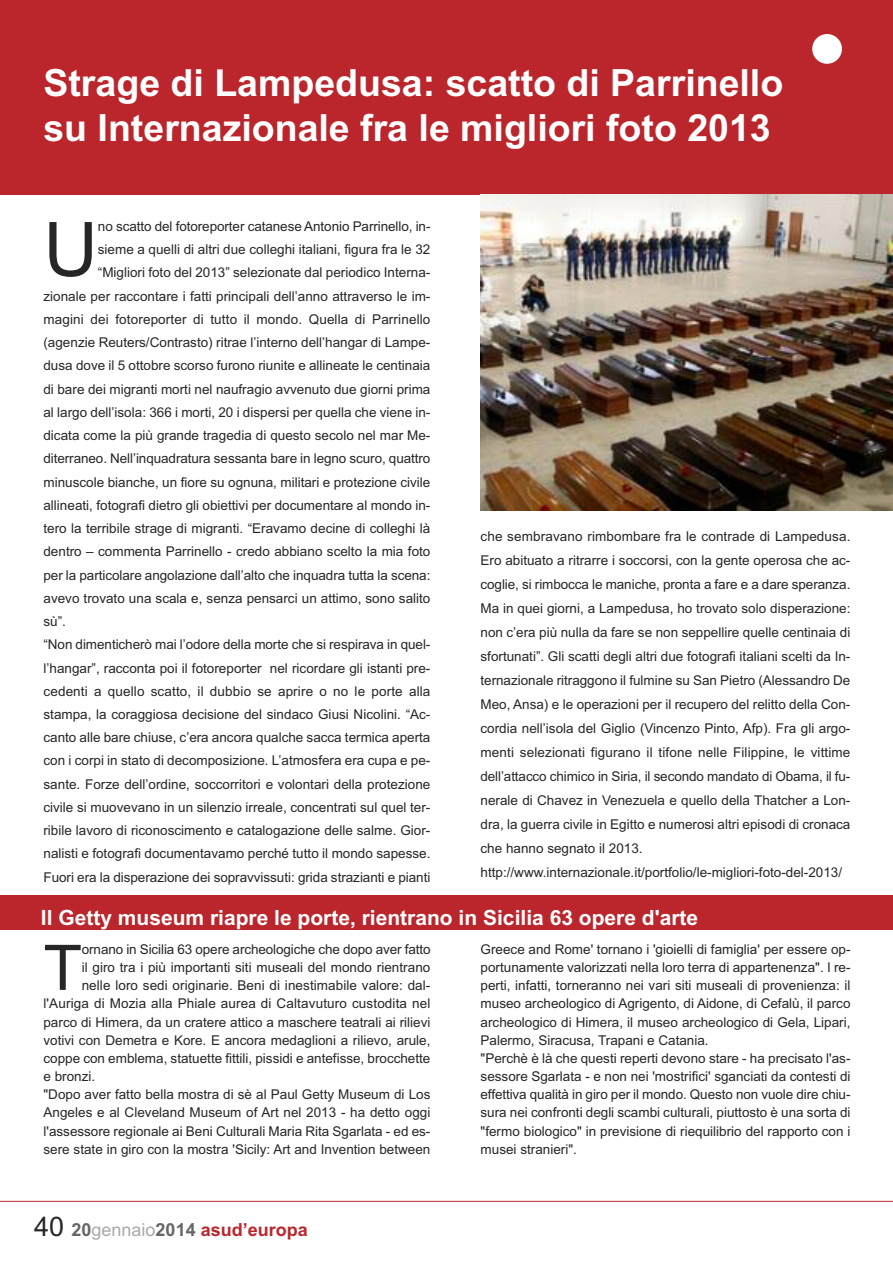
<style>
.page{position:relative;width:893px;height:1263px;background:#fff}
.page>*{position:absolute;margin:0;border:0;box-sizing:border-box;transform-origin:0 0}
.t1{font:75.3px "Arial";color:#272627}
.t2{font:62.85px "Arial";color:#272627}
.t3{font:700 37.5px/45px "Arial";color:#fff}
.t4{font:700 21px "Arial";color:#fff}
.t5{font:700 18px "Arial";color:#bb262c}
.t6{font:13.5px/24px "Arial";color:#272627}
.s1{font-weight:400;font-size:27px;color:#272627}
.s2{color:#666}
.s3{font-weight:400;color:#a9a9a9}
</style>
<div class="page">
<div style="left:0;top:0;width:893px;height:194px;background:#bb262c"></div>
<div style="left:812px;top:34px;width:30px;height:30px;background:#fff;border-radius:50%"></div>
<hr style="left:0;top:1201px;width:893px;height:1px;background:#bb262c">
<div style="left:0;top:895px;width:893px;height:34px;background:#bb262c"></div>
<img style="left:480px;top:194px;width:413px;height:316px">
<h3 class="t3" style="left:43px;top:60px;width:741px">Strage di Lampedusa: scatto di Parrinello su Internazionale fra le migliori foto 2013</h3>
<h1 class="t1" style="left:43px;top:206px;width:56px">U</h1>
<p class="t6" style="left:98px;top:214px;width:334px">no scatto del fotoreporter catanese Antonio Parrinello, in-</p>
<p class="t6" style="left:98px;top:238px;width:334px">sieme a quelli di altri due colleghi italiani, figura fra le 32</p>
<p class="t6" style="left:98px;top:261px;width:334px">“Migliori foto del 2013” selezionate dal periodico Interna-</p>
<p class="t6" style="left:43px;top:284px;width:388px">zionale per raccontare i fatti principali dell’anno attraverso le im-</p>
<p class="t6" style="left:43px;top:307px;width:388px">magini dei fotoreporter di tutto il mondo. Quella di Parrinello</p>
<p class="t6" style="left:43px;top:330px;width:388px">(agenzie Reuters/Contrasto) ritrae l’interno dell’hangar di Lampe-</p>
<p class="t6" style="left:43px;top:354px;width:388px">dusa dove il 5 ottobre scorso furono riunite e allineate le centinaia</p>
<p class="t6" style="left:43px;top:377px;width:388px">di bare dei migranti morti nel naufragio avvenuto due giorni prima</p>
<p class="t6" style="left:43px;top:400px;width:388px">al largo dell’isola: 366 i morti, 20 i dispersi per quella che viene in-</p>
<p class="t6" style="left:43px;top:423px;width:388px">dicata come la più grande tragedia di questo secolo nel mar Me-</p>
<p class="t6" style="left:43px;top:447px;width:388px">diterraneo. Nell’inquadratura sessanta bare in legno scuro, quattro</p>
<p class="t6" style="left:43px;top:470px;width:388px">minuscole bianche, un fiore su ognuna, militari e protezione civile</p>
<p class="t6" style="left:43px;top:493px;width:388px">allineati, fotografi dietro gli obiettivi per documentare al mondo in-</p>
<p class="t6" style="left:43px;top:516px;width:388px">tero la terribile strage di migranti. “Eravamo decine di colleghi là</p>
<p class="t6" style="left:43px;top:540px;width:388px">dentro – commenta Parrinello - credo abbiano scelto la mia foto</p>
<p class="t6" style="left:43px;top:563px;width:388px">per la particolare angolazione dall’alto che inquadra tutta la scena:</p>
<p class="t6" style="left:43px;top:586px;width:388px">avevo trovato una scala e, senza pensarci un attimo, sono salito</p>
<p class="t6" style="left:43px;top:609px;width:24px">sù”.</p>
<p class="t6" style="left:43px;top:633px;width:388px">“Non dimenticherò mai l’odore della morte che si respirava in quel-</p>
<p class="t6" style="left:43px;top:656px;width:388px">l’hangar”, racconta poi il fotoreporter nel ricordare gli istanti pre-</p>
<p class="t6" style="left:43px;top:679px;width:388px">cedenti a quello scatto, il dubbio se aprire o no le porte alla</p>
<p class="t6" style="left:43px;top:702px;width:388px">stampa, la coraggiosa decisione del sindaco Giusi Nicolini. “Ac-</p>
<p class="t6" style="left:43px;top:725px;width:388px">canto alle bare chiuse, c’era ancora qualche sacca termica aperta</p>
<p class="t6" style="left:43px;top:749px;width:388px">con i corpi in stato di decomposizione. L’atmosfera era cupa e pe-</p>
<p class="t6" style="left:43px;top:772px;width:388px">sante. Forze dell’ordine, soccorritori e volontari della protezione</p>
<p class="t6" style="left:43px;top:795px;width:388px">civile si muovevano in un silenzio irreale, concentrati sul quel ter-</p>
<p class="t6" style="left:43px;top:818px;width:388px">ribile lavoro di riconoscimento e catalogazione delle salme. Gior-</p>
<p class="t6" style="left:43px;top:842px;width:388px">nalisti e fotografi documentavamo perché tutto il mondo sapesse.</p>
<p class="t6" style="left:43px;top:865px;width:388px">Fuori era la disperazione dei sopravvissuti: grida strazianti e pianti</p>
<p class="t6" style="left:480px;top:525px;width:371px">che sembravano rimbombare fra le contrade di Lampedusa.<br>Ero abituato a ritrarre i soccorsi, con la gente operosa che ac&shy;coglie, si rimbocca le maniche, pronta a fare e a dare speranza.<br>Ma in quei giorni, a Lampedusa, ho trovato solo disperazione: non c’era più nulla da fare se non seppellire quelle centinaia di sfortunati”. Gli scatti degli altri due fotografi italiani scelti da In&shy;ternazionale ritraggono il fulmine su San Pietro (Alessandro De Meo, Ansa) e le operazioni per il recupero del relitto della Con&shy;cordia nell’isola del Giglio (Vincenzo Pinto, Afp). Fra gli argo&shy;menti selezionati figurano il tifone nelle Filippine, le vittime dell’attacco chimico in Siria, il secondo mandato di Obama, il fu&shy;nerale di Chavez in Venezuela e quello della Thatcher a Lon&shy;dra, la guerra civile in Egitto e numerosi altri episodi di cronaca che hanno segnato il 2013. http://www.internazionale.it/portfolio/le-migliori-foto-del-2013/</p>
<h3 class="t4" style="left:41px;top:905px;width:659px">Il Getty museum riapre le porte, rientrano in Sicilia 63 opere d'arte</h3>
<h2 class="t2" style="left:43px;top:931px;width:40px">T</h2>
<p class="t6" style="left:82px;top:937px;width:350px">ornano in Sicilia 63 opere archeologiche che dopo aver fatto</p>
<p class="t6" style="left:481px;top:940px;width:371px;line-height:18.1px">Greece and Rome' tornano i 'gioielli di famiglia' per essere op&shy;portunamente valorizzati nella loro terra di appartenenza". I re&shy;perti, infatti, torneranno nei vari siti museali di provenienza: il museo archeologico di Agrigento, di Aidone, di Cefalù, il parco archeologico di Himera, il museo archeologico di Gela, Lipari, Palermo, Siracusa, Trapani e Catania.<br>"Perchè è là che questi reperti devono stare - ha precisato l'as&shy;sessore Sgarlata - e non nei 'mostrifici' sganciati da contesti di effettiva qualità in giro per il mondo. Questo non vuole dire chiu&shy;sura nei confronti degli scambi culturali, piuttosto è una sorta di "fermo biologico" in previsione di riequilibrio del rapporto con i musei stranieri".</p>
<p class="t6" style="left:82px;top:955px;width:350px">il giro tra i più importanti siti museali del mondo rientrano</p>
<p class="t6" style="left:82px;top:973px;width:350px">nelle loro sedi originarie. Beni di inestimabile valore: dal-</p>
<p class="t6" style="left:43px;top:992px;width:388px">l'Auriga di Mozia alla Phiale aurea di Caltavuturo custodita nel</p>
<p class="t6" style="left:43px;top:1010px;width:388px">parco di Himera, da un cratere attico a maschere teatrali ai rilievi</p>
<p class="t6" style="left:43px;top:1028px;width:388px">votivi con Demetra e Kore. E ancora medaglioni a rilievo, arule,</p>
<p class="t6" style="left:43px;top:1046px;width:388px">coppe con emblema, statuette fittili, pissidi e antefisse, brocchette</p>
<p class="t6" style="left:43px;top:1064px;width:53px">e bronzi.</p>
<p class="t6" style="left:44px;top:1083px;width:388px">"Dopo aver fatto bella mostra di sè al Paul Getty Museum di Los</p>
<p class="t6" style="left:44px;top:1101px;width:388px">Angeles e al Cleveland Museum of Art nel 2013 - ha detto oggi</p>
<p class="t6" style="left:44px;top:1119px;width:388px">l'assessore regionale ai Beni Culturali Maria Rita Sgarlata - ed es-</p>
<p class="t6" style="left:44px;top:1137px;width:388px">sere state in giro con la mostra 'Sicily: Art and Invention between</p>
<h3 class="t5" style="left:34px;top:1219px;width:275px"><span class="s1">40</span> <span class="s2">20</span><span class="s3">gennaio</span><span class="s2">2014</span> asud’europa</h3>
</div>
